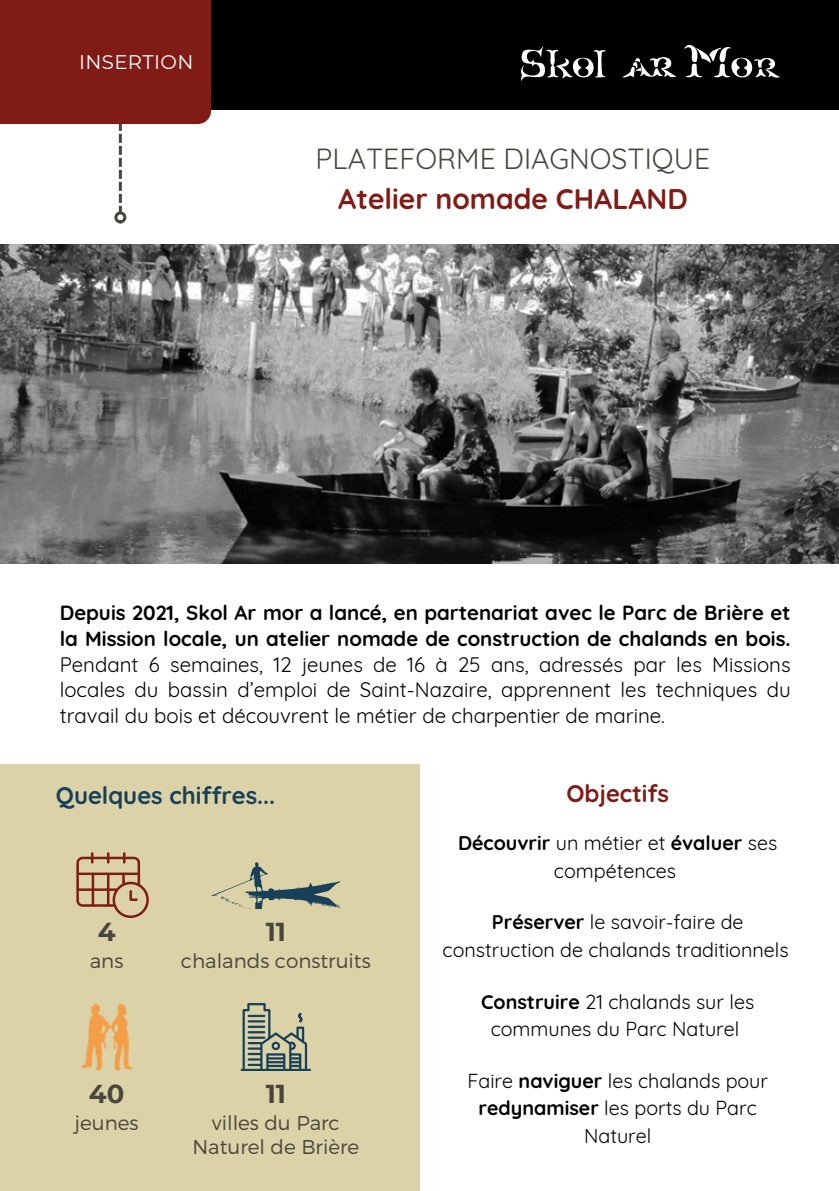
<style>
.page{position:relative;width:839px;height:1191px;background:#fff}
.page>*{position:absolute;margin:0;border:0;box-sizing:border-box;transform-origin:0 0}
.t1{font:28.4px/39.6px "Quicksand";color:#48463d;text-align:center}
.t2{font:700 26px "Montserrat";color:#48463d}
.t3{font:700 24px "Quicksand";color:#184059}
.t4{font:700 24px "Quicksand";color:#801b15}
.t5{font:20.4px/26px "Quicksand";color:#000;text-align:justify}
.t6{font:300 20px/24px "Montserrat";color:#48463d;text-align:center}
.t7{font:19.8px/27.4px "Quicksand";color:#000;text-align:center}
.t8{font:19.6px "Montserrat";letter-spacing:.02em;color:#fff}
.s1{font-weight:700;color:#801b15}
.s2{font-weight:700}
</style>
<div class="page">
<img style="left:0;top:244px;width:838px;height:320px">
<div style="left:114px;top:211px;width:12px;height:12px;border:3px solid #48463d;border-radius:50%"></div>
<div style="left:0;top:0;width:838px;height:110px;background:#000003"></div>
<svg style="left:0;top:0;width:211px;height:212px"></svg>
<svg style="left:593px;top:50px;width:13px;height:28px"></svg>
<svg style="left:521px;top:46px;width:51px;height:35px"></svg>
<svg style="left:572px;top:58px;width:21px;height:19px"></svg>
<svg style="left:622px;top:57px;width:54px;height:21px"></svg>
<svg style="left:731px;top:58px;width:21px;height:19px"></svg>
<svg style="left:684px;top:45px;width:47px;height:32px"></svg>
<svg style="left:754px;top:58px;width:26px;height:20px"></svg>
<div style="left:0;top:764px;width:420px;height:427px;background:#dcd2a8"></div>
<svg style="left:76px;top:852px;width:72px;height:66px"></svg>
<img style="left:81px;top:1004px;width:51px;height:67px">
<svg style="left:211px;top:862px;width:129px;height:47px"></svg>
<svg style="left:240px;top:1003px;width:71px;height:68px"></svg>
<h1 class="t8" style="left:79px;top:50px;width:116px">INSERTION</h1>
<h3 class="t1" style="left:315px;top:138px;width:396px">PLATEFORME DIAGNOSTIQUE<br><span class="s1">Atelier nomade CHALAND</span></h3>
<p class="t5" style="left:60px;top:599px;width:732px"><span class="s2">Depuis 2021, Skol Ar mor a lancé, en partenariat avec le Parc de Brière et la Mission locale, un atelier nomade de construction de chalands en bois.<br></span>Pendant 6 semaines, 12 jeunes de 16 à 25 ans, adressés par les Missions locales du bassin d’emploi de Saint-Nazaire, apprennent les techniques du travail du bois et découvrent le métier de charpentier de marine.</p>
<p class="t3" style="left:56px;top:780px;width:221px">Quelques chiffres...</p>
<p class="t2" style="left:98px;top:916px;width:19px">4</p>
<p class="t6" style="left:90px;top:948px;width:35px">ans</p>
<p class="t2" style="left:266px;top:916px;width:22px">11</p>
<p class="t6" style="left:181px;top:948px;width:191px">chalands construits</p>
<p class="t2" style="left:89px;top:1078px;width:37px">40</p>
<p class="t6" style="left:75px;top:1110px;width:65px">jeunes</p>
<p class="t2" style="left:266px;top:1078px;width:22px">11</p>
<p class="t6" style="left:192px;top:1110px;width:168px">villes du Parc<br>Naturel de Brière</p>
<p class="t4" style="left:566px;top:778px;width:104px">Objectifs</p>
<p class="t7" style="left:458px;top:829px;width:321px"><span class="s2">Découvrir</span> un métier et <span class="s2">évaluer</span> ses compétences</p>
<h2 class="t7" style="left:442px;top:908px;width:347px"><span class="s2">Préserver</span> le savoir-faire de construction de chalands traditionnels</h2>
<p class="t7" style="left:481px;top:988px;width:274px"><span class="s2">Construire</span> 21 chalands sur les communes du Parc Naturel</p>
<p class="t7" style="left:467px;top:1067px;width:302px">Faire <span class="s2">naviguer</span> les chalands pour <span class="s2">redynamiser</span> les ports du Parc<br>Naturel</p>
</div>
